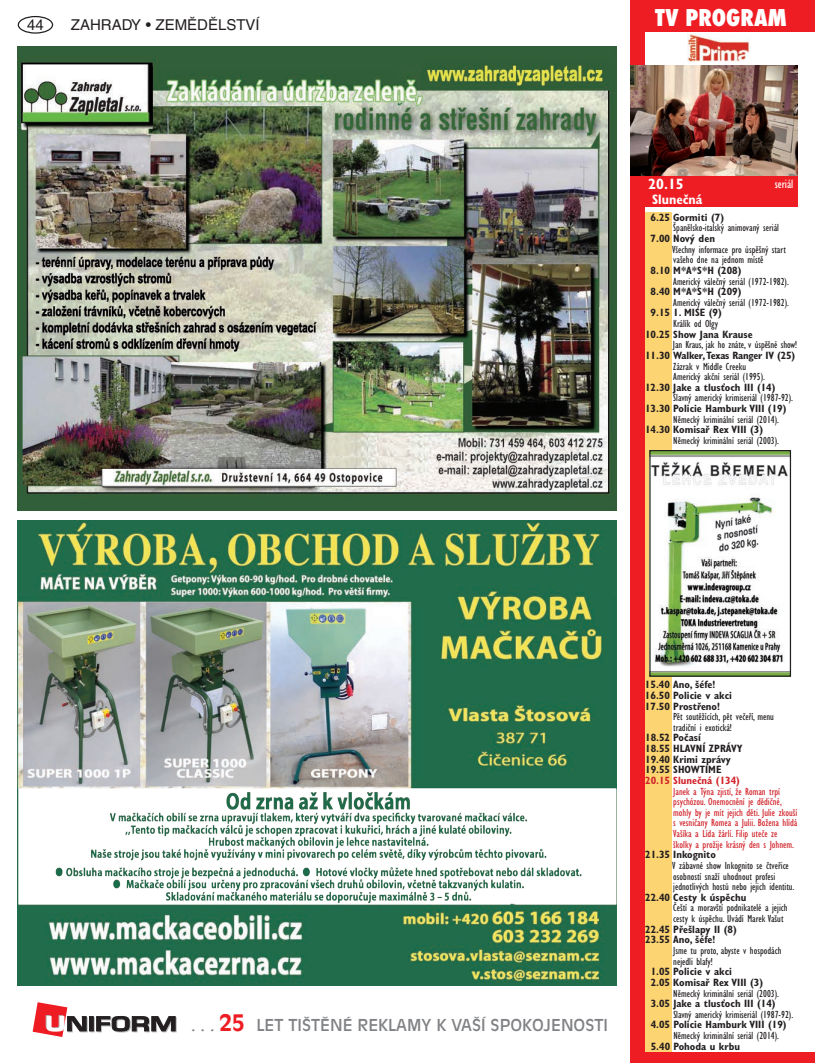
<style>
.page{position:relative;width:815px;height:1063px;background:#fff}
.page>*{position:absolute;margin:0;border:0;box-sizing:border-box;transform-origin:0 0}
.t1{font:800 condensed 22.5px "Futura";color:#fff}
.t2{font:16.25px "Antique Olive CE";color:#808285}
.t3{font:15px "Helvetica CE";color:#231f20}
.t4{font:700 condensed 15px "Gill Sans CE";color:#fff}
.t5{font:700 condensed 13.75px "Gill Sans CE";color:#fff}
.t6{font:condensed 12.5px "Gill Sans CE";color:#fff}
.t7{font:condensed 10.62px/10.6px "Gill Sans CE";color:#231f20}
.t8{font:700 condensed 10.62px/10.6px "Gill Sans CE";color:#231f20}
.t9{font:condensed 10.62px/10.6px "Gill Sans CE";color:#d1232a}
.t10{font:700 condensed 10.62px "Gill Sans CE";letter-spacing:-.02em;color:#231f20}
.t11{font:700 condensed 10.62px "Gill Sans CE";color:#d1232a}
.s1{font-weight:700;font-size:22.5px;color:#ee1d23}
</style>
<div class="page">
<div style="left:18px;top:16px;width:35px;height:18px;border:1px solid #231f20;border-radius:50%"></div>
<div style="left:631px;top:0;width:184px;height:32px;background:#ee1d23"></div>
<div style="left:631px;top:175px;width:166px;height:32px;background:#ee1d23"></div>
<img style="left:687px;top:33px;width:63px;height:29px">
<div style="left:631px;top:0;width:14px;height:1063px;background:#ee1d23"></div>
<div style="left:631px;top:1052px;width:184px;height:11px;background:#ee1d23"></div>
<div style="left:645px;top:213px;width:26px;height:839px;background:#fdd472"></div>
<img style="left:631px;top:66px;width:166px;height:109px">
<img style="left:651px;top:452px;width:138px;height:223px">
<div style="left:649px;top:450px;width:142px;height:227px;border:1px solid #231f20"></div>
<img style="left:18px;top:521px;width:599px;height:464px">
<img style="left:18px;top:46px;width:599px;height:464px">
<svg style="left:90px;top:1017px;width:5px;height:15px"></svg>
<svg style="left:89px;top:1016px;width:5px;height:15px"></svg>
<svg style="left:96px;top:1016px;width:81px;height:16px"></svg>
<svg style="left:33px;top:1002px;width:55px;height:35px"></svg>
<h3 class="t3" style="left:27px;top:16px;width:18px">44</h3>
<h3 class="t3" style="left:71px;top:16px;width:190px">ZAHRADY • ZEMĚDĚLSTVÍ</h3>
<h1 class="t1" style="left:655px;top:2px;width:133px">TV PROGRAM</h1>
<h3 class="t4" style="left:648px;top:175px;width:37px">20.15</h3>
<p class="t5" style="left:652px;top:191px;width:52px">Slunečná</p>
<p class="t6" style="left:775px;top:176px;width:20px">seriál</p>
<p class="t8" style="left:651px;top:212px;width:75px">6.25 Gormiti (7)</p>
<p class="t7" style="left:673px;top:223px;width:107px">Španělsko-italský animovaný seriál</p>
<p class="t8" style="left:651px;top:233px;width:66px">7.00 Nový den</p>
<p class="t7" style="left:672px;top:244px;width:115px">Všechny informace pro úspěšný start vašeho dne na jednom místě</p>
<p class="t8" style="left:651px;top:265px;width:92px">8.10 M*A*S*H (208)</p>
<p class="t7" style="left:673px;top:276px;width:117px">Americký válečný seriál (1972-1982).</p>
<p class="t8" style="left:651px;top:286px;width:92px">8.40 M*A*S*H (209)</p>
<p class="t7" style="left:673px;top:297px;width:117px">Americký válečný seriál (1972-1982).</p>
<p class="t8" style="left:651px;top:308px;width:73px">9.15 1. MISE (9)</p>
<p class="t7" style="left:673px;top:318px;width:46px">Králík od Olgy</p>
<p class="t8" style="left:645px;top:329px;width:109px">10.25 Show Jana Krause</p>
<p class="t7" style="left:673px;top:340px;width:126px">Jan Kraus, jak ho znáte, v úspěšné show!</p>
<p class="t10" style="left:645px;top:349px;width:152px">11.30 Walker, Texas Ranger IV (25)</p>
<p class="t7" style="left:673px;top:361px;width:93px">Zázrak v Middle Creeku<br>Americký akční seriál (1995).</p>
<p class="t8" style="left:645px;top:382px;width:132px">12.30 Jake a tlusťoch III (14)</p>
<p class="t7" style="left:673px;top:393px;width:121px">Slavný americký krimiseriál (1987-92).</p>
<p class="t8" style="left:645px;top:403px;width:143px">13.30 Policie Hamburk VIII (19)</p>
<p class="t7" style="left:673px;top:414px;width:107px">Německý kriminální seriál (2014).</p>
<p class="t8" style="left:645px;top:425px;width:120px">14.30 Komisař Rex VIII (3)</p>
<p class="t7" style="left:673px;top:435px;width:107px">Německý kriminální seriál (2003).</p>
<h2 class="t2" style="left:191px;top:1016px;width:418px">. . . <span class="s1">25</span> LET TIŠTĚNÉ REKLAMY K VAŠÍ SPOKOJENOSTI</h2>
<p class="t8" style="left:645px;top:680px;width:89px">15.40 Ano, šéfe!<br>16.50 Policie v akci<br>17.50 Prostřeno!</p>
<p class="t7" style="left:673px;top:711px;width:102px">Pět soutěžících, pět večeří, menu tradiční i exotická!</p>
<p class="t8" style="left:645px;top:733px;width:99px">18.52 Počasí<br>18.55 HLAVNÍ ZPRÁVY<br>19.40 Krimi zprávy<br>19.55 SHOWTIME</p>
<p class="t11" style="left:645px;top:774px;width:96px">20.15 Slunečná (134)</p>
<p class="t9" style="left:673px;top:786px;width:126px">Janek a Týna zjistí, že Roman trpí psychózou. Onemocnění je dědičné, mohly by je mít jejich děti. Julie zkouší s vesničany Romea a Julii. Božena hlídá Vašíka a Lída žárlí. Filip uteče ze školky a prožije krásný den s Johnem.</p>
<p class="t8" style="left:645px;top:850px;width:72px">21.35 Inkognito</p>
<p class="t7" style="left:672px;top:860px;width:124px">V zábavné show Inkognito se čtveřice osobností snaží uhodnout profesi jednotlivých hostů nebo jejich identitu.</p>
<p class="t8" style="left:645px;top:892px;width:103px">22.40 Cesty k úspěchu</p>
<p class="t7" style="left:673px;top:903px;width:116px">Čeští a moravští podnikatelé a jejich cesty k úspěchu. Uvádí Marek Vašut</p>
<p class="t8" style="left:645px;top:924px;width:93px">22.45 Přešlapy II (8)<br>23.55 Ano, šéfe!</p>
<p class="t7" style="left:673px;top:945px;width:110px">Jsme tu proto, abyste v hospodách nejedli blafy!</p>
<p class="t8" style="left:651px;top:966px;width:114px">1.05 Policie v akci<br>2.05 Komisař Rex VIII (3)</p>
<p class="t7" style="left:673px;top:988px;width:107px">Německý kriminální seriál (2003).</p>
<p class="t8" style="left:651px;top:998px;width:126px">3.05 Jake a tlusťoch III (14)</p>
<p class="t7" style="left:673px;top:1009px;width:121px">Slavný americký krimiseriál (1987-92).</p>
<p class="t8" style="left:651px;top:1020px;width:137px">4.05 Policie Hamburk VIII (19)</p>
<p class="t7" style="left:673px;top:1030px;width:107px">Německý kriminální seriál (2014).</p>
<p class="t8" style="left:651px;top:1041px;width:91px">5.40 Pohoda u krbu</p>
</div>
